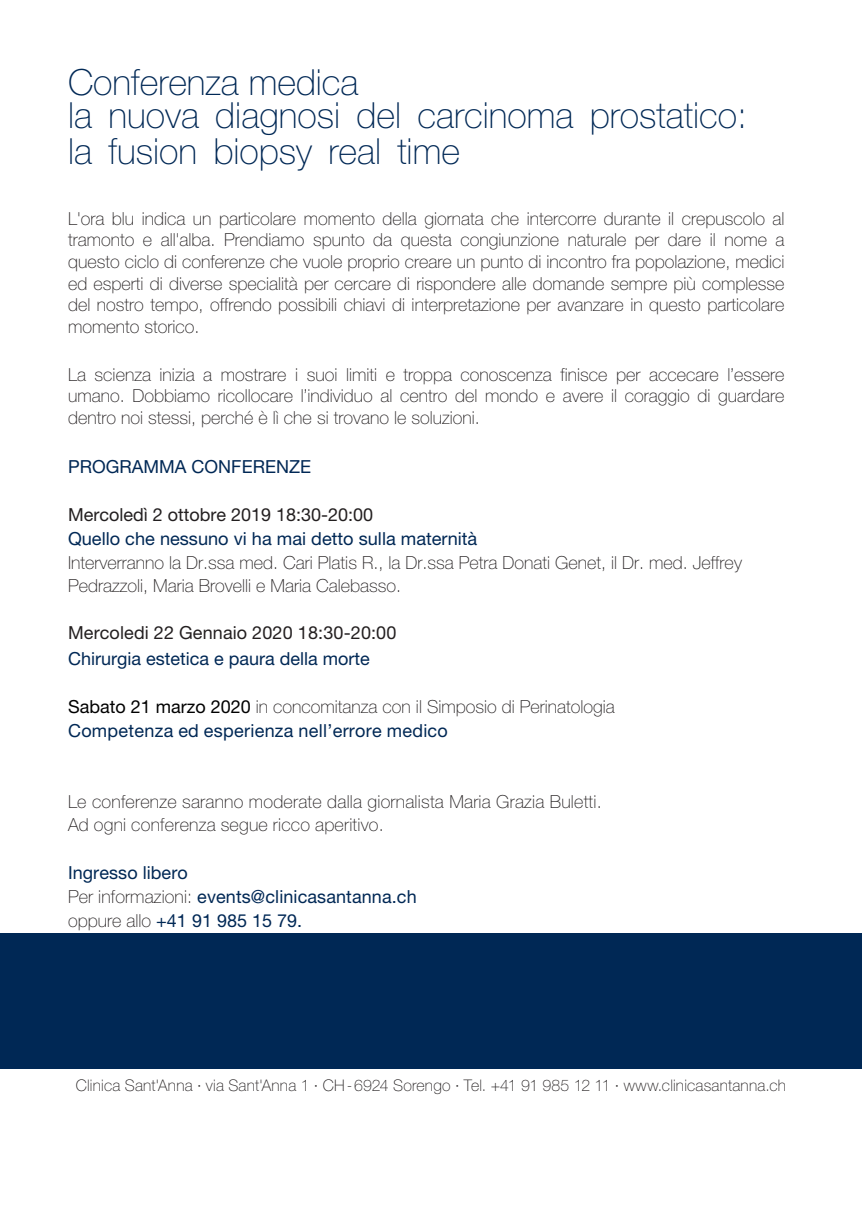
<style>
.page{position:relative;width:862px;height:1214px;background:#fff}
.page>*{position:absolute;margin:0;border:0;box-sizing:border-box;transform-origin:0 0}
.txt_ct_sans_espaceme{font:100 36px/34.8px "Helvetica Neue LT Std";color:#002855}
.txt_ct_sans_espaceme-2{font:100 18px/21.6px "Helvetica Neue LT Std";color:#231f20}
.txt_ct_sans_espaceme-3{font:18px/24px "Helvetica Neue LT Std";letter-spacing:.005em;color:#002855}
.txt_ct_sans_espaceme-4{font:18px/26.6px "Helvetica Neue LT Std";color:#231f20}
.adresse{font:100 16px "Helvetica Neue LT Std";letter-spacing:.01em;color:#231f20}
.s1{font-weight:400}
.s2{font-weight:400;color:#002855}
.s3{color:#002855}
.s4{font-weight:400;color:#000}
.s5{font-weight:100;color:#231f20}
</style>
<div class="page">
<div style="left:0;top:933px;width:862px;height:135px;background:#002855"></div>
<p class="txt_ct_sans_espaceme" style="left:68px;top:64px;width:680px">Conferenza medica<br>la nuova diagnosi del carcinoma prostatico: la fusion biopsy real time</p>
<p class="txt_ct_sans_espaceme-2" style="left:68px;top:207px;width:718px;text-align:justify">L'ora blu indica un particolare momento della giornata che intercorre durante il crepuscolo al tramonto e all'alba. Prendiamo spunto da questa congiunzione naturale per dare il nome a questo ciclo di conferenze che vuole proprio creare un punto di incontro fra popolazione, medici ed esperti di diverse specialità per cercare di rispondere alle domande sempre più complesse del nostro tempo, offrendo possibili chiavi di interpretazione per avanzare in questo particolare momento storico.</p>
<p class="txt_ct_sans_espaceme-2" style="left:68px;top:363px;width:718px;text-align:justify">La scienza inizia a mostrare i suoi limiti e troppa conoscenza finisce per accecare l’essere umano. Dobbiamo ricollocare l’individuo al centro del mondo e avere il coraggio di guardare dentro noi stessi, perché è lì che si trovano le soluzioni.</p>
<p class="txt_ct_sans_espaceme-3" style="left:68px;top:454px;width:244px">PROGRAMMA CONFERENZE</p>
<p class="txt_ct_sans_espaceme-2" style="left:68px;top:503px;width:675px;line-height:23.6px"><span class="s1">Mercoledì 2 ottobre 2019 18:30-20:00<br></span><span class="s2">Quello che nessuno vi ha mai detto sulla maternità<br></span>Interverranno la Dr.ssa med. Cari Platis R., la Dr.ssa Petra Donati Genet, il Dr. med. Jeffrey Pedrazzoli, Maria Brovelli e Maria Calebasso.</p>
<p class="txt_ct_sans_espaceme-4" style="left:68px;top:618px;width:330px">Mercoledi 22 Gennaio 2020 18:30-20:00<br><span class="s3">Chirurgia estetica e paura della morte</span></p>
<p class="txt_ct_sans_espaceme-2" style="left:68px;top:695px;width:548px;line-height:24px"><span class="s4">Sabato 21 marzo 2020</span> in concomitanza con il Simposio di Perinatologia<br><span class="s2">Competenza ed esperienza nell’errore medico</span></p>
<p class="txt_ct_sans_espaceme-2" style="left:68px;top:790px;width:535px;line-height:22.8px">Le conferenze saranno moderate dalla giornalista Maria Grazia Buletti.<br>Ad ogni conferenza segue ricco aperitivo.</p>
<p class="txt_ct_sans_espaceme-3" style="left:68px;top:860px;width:350px">Ingresso libero<br><span class="s5">Per informazioni:</span> events@clinicasantanna.ch <span class="s5">oppure allo</span> +41 91 985 15 79.</p>
<p class="adresse" style="left:76px;top:1075px;width:711px">Clinica Sant'Anna · via Sant'Anna 1 · CH-6924 Sorengo · Tel. +41 91 985 12 11 · www.clinicasantanna.ch</p>
</div>
